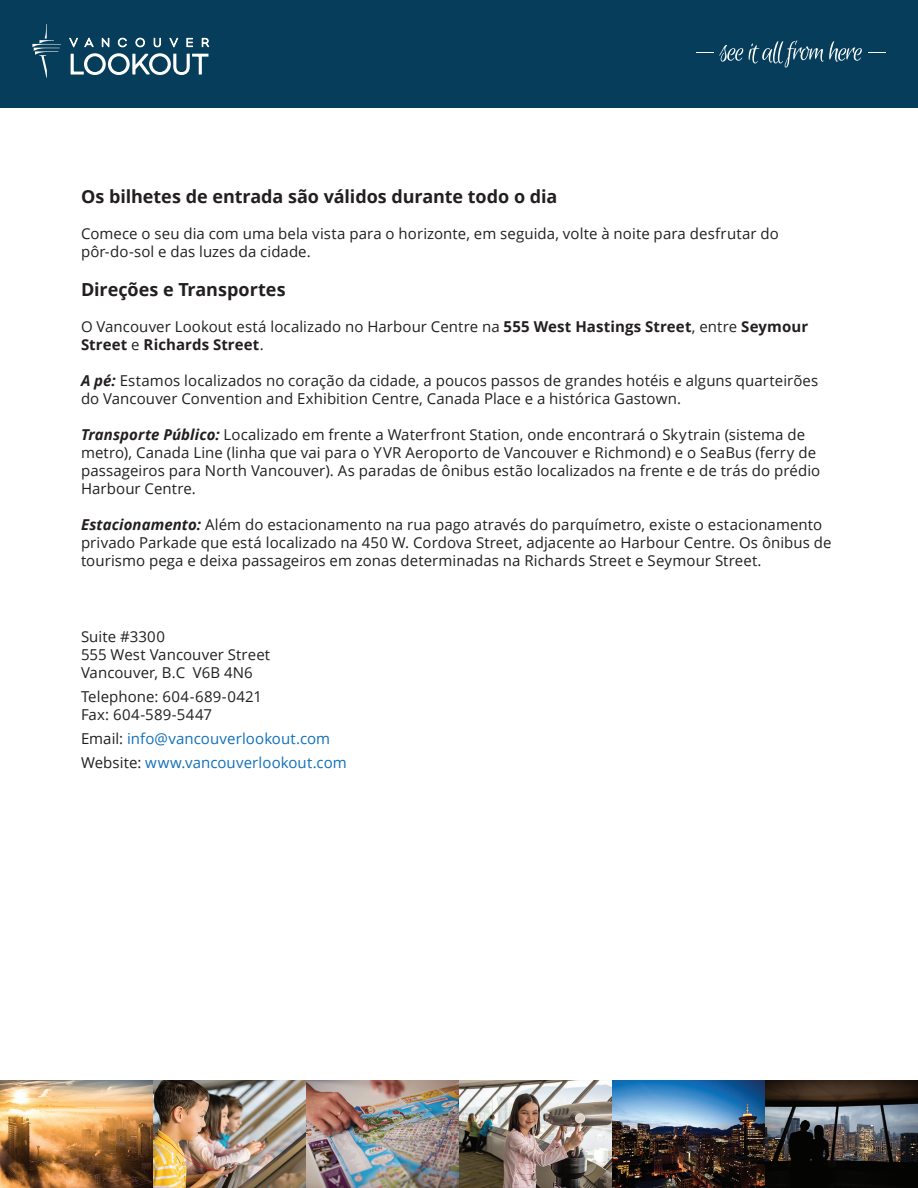
<style>
.page{position:relative;width:918px;height:1188px;background:#fff}
.page>*{position:absolute;margin:0;border:0;box-sizing:border-box;transform-origin:0 0}
.t1{font:700 18px "Open Sans";letter-spacing:-.005em;color:#231f20}
.t2{font:15px/18px "Open Sans";letter-spacing:.005em;color:#231f20}
.t3{font:15px/24px "Open Sans";letter-spacing:.005em;color:#1170b9}
.s1{font-weight:700}
.s2{font-weight:700;font-style:italic}
.s3{color:#231f20}
</style>
<div class="page">
<div style="left:0;top:0;width:918px;height:108px;background:#053d5a"></div>
<svg style="left:32px;top:24px;width:29px;height:54px"></svg>
<svg style="left:69px;top:37px;width:140px;height:38px"></svg>
<svg style="left:696px;top:41px;width:190px;height:27px"></svg>
<img style="left:0;top:1080px;width:918px;height:108px">
<p class="t1" style="left:81px;top:183px;width:478px">Os bilhetes de entrada são válidos durante todo o dia</p>
<p class="t2" style="left:81px;top:224px;width:699px">Comece o seu dia com uma bela vista para o horizonte, em seguida, volte à noite para desfrutar do pôr-do-sol e das luzes da cidade.</p>
<p class="t1" style="left:81px;top:277px;width:206px">Direções e Transportes</p>
<p class="t2" style="left:81px;top:317px;width:729px">O Vancouver Lookout está localizado no Harbour Centre na <span class="s1">555 West Hastings Street</span>, entre <span class="s1">Seymour<br>Street</span> e <span class="s1">Richards Street</span>.</p>
<p class="t2" style="left:81px;top:371px;width:739px"><span class="s2">A pé:</span> Estamos localizados no coração da cidade, a poucos passos de grandes hotéis e alguns quarteirões do Vancouver Convention and Exhibition Centre, Canada Place e a histórica Gastown.</p>
<p class="t2" style="left:81px;top:425px;width:741px"><span class="s2">Transporte Público:</span> Localizado em frente a Waterfront Station, onde encontrará o Skytrain (sistema de metro), Canada Line (linha que vai para o YVR Aeroporto de Vancouver e Richmond) e o SeaBus (ferry de passageiros para North Vancouver). As paradas de ônibus estão localizados na frente e de trás do prédio Harbour Centre.</p>
<p class="t2" style="left:81px;top:515px;width:752px"><span class="s2">Estacionamento:</span> Além do estacionamento na rua pago através do parquímetro, existe o estacionamento privado Parkade que está localizado na 450 W. Cordova Street, adjacente ao Harbour Centre. Os ônibus de tourismo pega e deixa passageiros em zonas determinadas na Richards Street e Seymour Street.</p>
<p class="t2" style="left:81px;top:627px;width:191px">Suite #3300<br>555 West Vancouver Street<br>Vancouver, B.C V6B 4N6</p>
<p class="t2" style="left:81px;top:687px;width:183px">Telephone: 604-689-0421<br>Fax: 604-589-5447</p>
<p class="t3" style="left:81px;top:726px;width:267px"><span class="s3">Email:</span> info@vancouverlookout.com<br><span class="s3">Website:</span> www.vancouverlookout.com</p>
</div>
